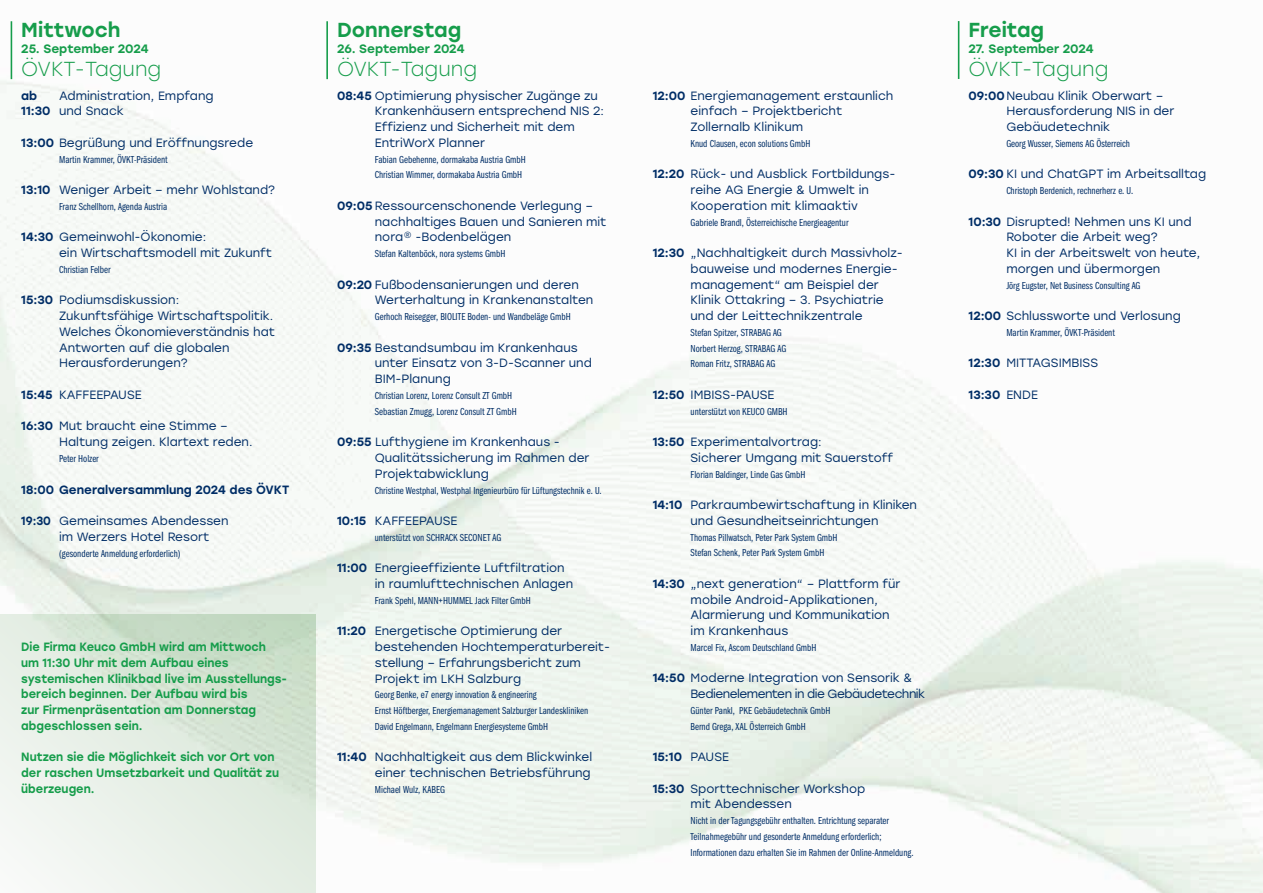
<style>
.page{position:relative;width:1263px;height:893px;background:#fff}
.page>*{position:absolute;margin:0;border:0;box-sizing:border-box;transform-origin:0 0}
.t1{font:300 20.25px "Stolzl";color:#169d4b}
.t2{font:500 20.25px "Stolzl";color:#169d4b}
.t3{font:500 12.15px "Stolzl";color:#169d4b}
.t4{font:12px/15.8px "Stolzl";color:#002d66}
.t5{font:500 12px/15.8px "Stolzl";color:#169d4b;scale:.95 1}
.t6{font:12px/15.8px "Stolzl";letter-spacing:-.04em;color:#002d66}
.t7{font:500 12px "Stolzl";color:#002d66}
.t8{font:10.5px/15.8px "Franklin Gothic URW Com Boo";color:#002d66}
.s1{font-weight:500}
.s2{font-weight:500;font-size:12.15px}
.s3{font-weight:400}
</style>
<div class="page">
<hr style="left:11px;top:21px;width:1px;height:58px;background:#169d4b">
<hr style="left:326px;top:21px;width:2px;height:58px;background:#169d4b">
<hr style="left:958px;top:21px;width:1px;height:58px;background:#169d4b">
<svg style="left:0;top:614px;width:316px;height:279px;background:#e0eadf"></svg>
<h1 class="t2" style="left:21px;top:15px;width:101px">Mittwoch</h1>
<p class="t3" style="left:21px;top:40px;width:129px">25. September 2024</p>
<h1 class="t1" style="left:21px;top:55px;width:142px">ÖVKT-Tagung</h1>
<p class="t7" style="left:21px;top:87px;width:18px">ab</p>
<p class="t4" style="left:21px;top:87px;width:194px;text-indent:38px">Administration, Empfang<br><span class="s1">11:30</span> und Snack</p>
<p class="t4" style="left:21px;top:134px;width:233px"><span class="s1">13:00</span> Begrüßung und Eröffnungsrede</p>
<p class="t8" style="left:59px;top:151px;width:110px">Martin Krammer, ÖVKT-Präsident</p>
<p class="t4" style="left:21px;top:182px;width:255px"><span class="s1">13:10</span> Weniger Arbeit – mehr Wohlstand?</p>
<p class="t8" style="left:59px;top:198px;width:110px">Franz Schellhorn, Agenda Austria</p>
<p class="t4" style="left:59px;top:229px;width:214px;text-indent:-38px"><span class="s2">1</span><span class="s1">4:30</span> Gemeinwohl-Ökonomie:<br>ein Wirtschaftsmodell mit Zukunft</p>
<p class="t8" style="left:59px;top:261px;width:53px">Christian Felber</p>
<p class="t4" style="left:59px;top:292px;width:217px;text-indent:-38px"><span class="s1">15:30</span> Podiumsdiskussion:<br>Zukunftsfähige Wirtschaftspolitik.<br>Welches Ökonomieverständnis hat<br>Antworten auf die globalen<br>Herausforderungen?</p>
<p class="t4" style="left:21px;top:386px;width:122px"><span class="s1">15:45</span> KAFFEEPAUSE</p>
<p class="t4" style="left:59px;top:418px;width:195px;text-indent:-38px"><span class="s1">16:30</span> Mut braucht eine Stimme –<br>Haltung zeigen. Klartext reden.</p>
<p class="t8" style="left:59px;top:450px;width:41px">Peter Holzer</p>
<p class="t7" style="left:21px;top:481px;width:270px">18:00 Generalversammlung 2024 des ÖVKT</p>
<p class="t4" style="left:59px;top:512px;width:171px;text-indent:-38px"><span class="s1">19:30</span> Gemeinsames Abendessen im Werzers Hotel Resort</p>
<p class="t8" style="left:59px;top:545px;width:123px">(gesonderte Anmeldung erforderlich)</p>
<p class="t5" style="left:21px;top:638px;width:281px">Die Firma Keuco GmbH wird am Mittwoch<br>um 11:30 Uhr mit dem Aufbau eines systemischen Klinikbad live im Ausstellungs&shy;bereich beginnen. Der Aufbau wird bis<br>zur Firmenpräsentation am Donnerstag abgeschlossen sein.</p>
<p class="t5" style="left:21px;top:748px;width:273px">Nutzen sie die Möglichkeit sich vor Ort von der raschen Umsetzbarkeit und Qualität zu überzeugen.</p>
<h1 class="t2" style="left:337px;top:15px;width:126px">Donnerstag</h1>
<p class="t3" style="left:337px;top:40px;width:129px">26. September 2024</p>
<h1 class="t1" style="left:337px;top:55px;width:142px">ÖVKT-Tagung</h1>
<p class="t4" style="left:375px;top:87px;width:231px;text-indent:-38px"><span class="s1">08:45</span> Optimierung physischer Zugänge zu<br>Krankenhäusern entsprechend NIS 2:<br>Effizienz und Sicherheit mit dem<br>EntriWorX Planner</p>
<p class="t8" style="left:375px;top:151px;width:152px">Fabian Gebehenne, dormakaba Austria GmbH<br>Christian Wimmer, dormakaba Austria GmbH</p>
<p class="t4" style="left:375px;top:197px;width:233px;text-indent:-38px"><span class="s1">09:05</span> Ressourcenschonende Verlegung – nachhaltiges Bauen und Sanieren mit nora® -Bodenbelägen</p>
<p class="t8" style="left:375px;top:245px;width:132px">Stefan Kaltenböck, nora systems GmbH</p>
<p class="t4" style="left:375px;top:276px;width:220px;text-indent:-38px"><span class="s1">09:20</span> Fußbodensanierungen und deren<br>Werterhaltung in Krankenanstalten</p>
<p class="t8" style="left:375px;top:308px;width:197px">Gerhoch Reisegger, BIOLITE Boden- und Wandbeläge GmbH</p>
<p class="t4" style="left:375px;top:339px;width:219px;text-indent:-38px"><span class="s1">09:35</span> Bestandsumbau im Krankenhaus unter Einsatz von 3-D-Scanner und<br>BIM-Planung</p>
<p class="t8" style="left:375px;top:387px;width:143px">Christian Lorenz, Lorenz Consult ZT GmbH<br>Sebastian Zmugg, Lorenz Consult ZT GmbH</p>
<p class="t4" style="left:375px;top:434px;width:216px;text-indent:-38px"><span class="s1">09:55</span> Lufthygiene im Krankenhaus -<br>Qualitätssicherung im Rahmen der<br>Projektabwicklung</p>
<p class="t8" style="left:375px;top:482px;width:228px">Christine Westphal, Westphal Ingenieurbüro für Lüftungstechnik e. U.</p>
<p class="t4" style="left:337px;top:512px;width:122px"><span class="s1">10:15</span> KAFFEEPAUSE</p>
<p class="t8" style="left:375px;top:529px;width:128px">unterstützt von SCHRACK SECONET AG</p>
<p class="t4" style="left:375px;top:560px;width:200px;text-indent:-38px"><span class="s1">11:00</span> Energieeffiziente Luftfiltration in raumlufttechnischen Anlagen</p>
<p class="t8" style="left:375px;top:592px;width:157px">Frank Spehl, MANN+HUMMEL Jack Filter GmbH</p>
<p class="t4" style="left:375px;top:623px;width:237px;text-indent:-38px"><span class="s1">11:20</span> Energetische Optimierung der bestehenden Hochtemperaturbereit&shy;stellung – Erfahrungsbericht zum Projekt im LKH Salzburg</p>
<p class="t8" style="left:375px;top:686px;width:215px">Georg Benke, e7 energy innovation &amp; engineering<br>Ernst Höftberger, Energiemanagement Salzburger Landeskliniken<br>David Engelmann, Engelmann Energiesysteme GmbH</p>
<p class="t4" style="left:337px;top:749px;width:257px;text-align:right"><span class="s1">11:40</span> Nachhaltigkeit aus dem Blickwinkel einer technischen Betriebsführung</p>
<p class="t8" style="left:375px;top:781px;width:71px">Michael Wulz, KABEG</p>
<p class="t4" style="left:691px;top:87px;width:204px;text-indent:-38px"><span class="s1">12:00</span> Energiemanagement erstaunlich einfach – Projektbericht<br>Zollernalb Klinikum</p>
<p class="t8" style="left:691px;top:135px;width:121px">Knud Clausen, econ solutions GmbH</p>
<p class="t4" style="left:691px;top:166px;width:206px;text-indent:-38px"><span class="s1">12:20</span> Rück- und Ausblick Fortbildungs&shy;reihe AG Energie &amp; Umwelt in<br>Kooperation mit klimaaktiv</p>
<p class="t8" style="left:691px;top:214px;width:159px">Gabriele Brandl, Österreichische Energieagentur</p>
<p class="t4" style="left:691px;top:245px;width:214px;text-indent:-38px"><span class="s1">12:30</span> „Nachhaltigkeit durch Massivholz&shy;bauweise und modernes Energie&shy;management“ am Beispiel der Klinik Ottakring – 3. Psychiatrie und der Leittechnikzentrale</p>
<p class="t8" style="left:691px;top:324px;width:97px">Stefan Spitzer, STRABAG AG<br>Norbert Herzog, STRABAG AG<br>Roman Fritz, STRABAG AG</p>
<p class="t4" style="left:653px;top:386px;width:123px"><span class="s1">12:50</span> IMBISS-PAUSE</p>
<p class="t8" style="left:691px;top:403px;width:98px">unterstützt von KEUCO GMBH</p>
<p class="t4" style="left:691px;top:434px;width:204px;text-indent:-38px"><span class="s1">13:50</span> Experimentalvortrag:<br>Sicherer Umgang mit Sauerstoff</p>
<p class="t8" style="left:691px;top:466px;width:116px">Florian Baldinger, Linde Gas GmbH</p>
<p class="t4" style="left:653px;top:497px;width:266px;text-align:center"><span class="s1">14:10</span> Parkraumbewirtschaftung in Kliniken und Gesundheitseinrichtungen</p>
<p class="t8" style="left:691px;top:529px;width:148px">Thomas Pillwatsch, Peter Park System GmbH<br>Stefan Schenk, Peter Park System GmbH</p>
<p class="t4" style="left:691px;top:575px;width:211px;text-indent:-38px"><span class="s1">14:30</span> „next generation“ – Plattform für mobile Android-Applikationen,<br>Alarmierung und Kommunikation im Krankenhaus</p>
<p class="t8" style="left:691px;top:639px;width:127px">Marcel Fix, Ascom Deutschland GmbH</p>
<p class="t6" style="left:691px;top:670px;width:236px;text-indent:-38px"><span class="s1">14:50</span> Moderne Integration von Sensorik &amp;<br>Bedienelementen in die Gebäudetechnik</p>
<p class="t8" style="left:691px;top:702px;width:141px">Günter Pankl, PKE Gebäudetechnik GmbH<br>Bernd Grega, XAL Österreich GmbH</p>
<p class="t7" style="left:653px;top:748px;width:78px">15:10 <span class="s3">PAUSE</span></p>
<p class="t4" style="left:691px;top:780px;width:176px;text-indent:-38px"><span class="s1">15:30</span> Sporttechnischer Workshop mit Abendessen</p>
<p class="t8" style="left:691px;top:812px;width:224px">Nicht in der Tagungsgebühr enthalten. Entrichtung separater<br>Teilnahmegebühr und gesonderte Anmeldung erforderlich;<br>Informationen dazu erhalten Sie im Rahmen der Online-Anmeldung.</p>
<h1 class="t2" style="left:968px;top:15px;width:77px">Freitag</h1>
<p class="t3" style="left:968px;top:40px;width:127px">27. September 2024</p>
<h1 class="t1" style="left:968px;top:55px;width:142px">ÖVKT-Tagung</h1>
<p class="t4" style="left:1006px;top:87px;width:170px;text-indent:-38px"><span class="s1">09:00</span>Neubau Klinik Oberwart –<br>Herausforderung NIS in der<br>Gebäudetechnik</p>
<p class="t8" style="left:1006px;top:135px;width:125px">Georg Wusser, Siemens AG Österreich</p>
<p class="t4" style="left:968px;top:166px;width:239px"><span class="s1">09:30</span> KI und ChatGPT im Arbeitsalltag</p>
<p class="t8" style="left:1006px;top:182px;width:128px">Christoph Berdenich, rechnerherz e. U.</p>
<p class="t4" style="left:1006px;top:213px;width:195px;text-indent:-38px"><span class="s1">10:30</span> Disrupted! Nehmen uns KI und<br>Roboter die Arbeit weg?<br>KI in der Arbeitswelt von heute, morgen und übermorgen</p>
<p class="t8" style="left:1006px;top:277px;width:136px">Jörg Eugster, Net Business Consulting AG</p>
<p class="t4" style="left:968px;top:307px;width:214px"><span class="s1">12:00</span> Schlussworte und Verlosung</p>
<p class="t8" style="left:1006px;top:324px;width:110px">Martin Krammer, ÖVKT-Präsident</p>
<p class="t4" style="left:968px;top:355px;width:131px"><span class="s1">12:30</span> MITTAGSIMBISS</p>
<p class="t7" style="left:968px;top:386px;width:71px">13:30 <span class="s3">ENDE</span></p>
</div>
